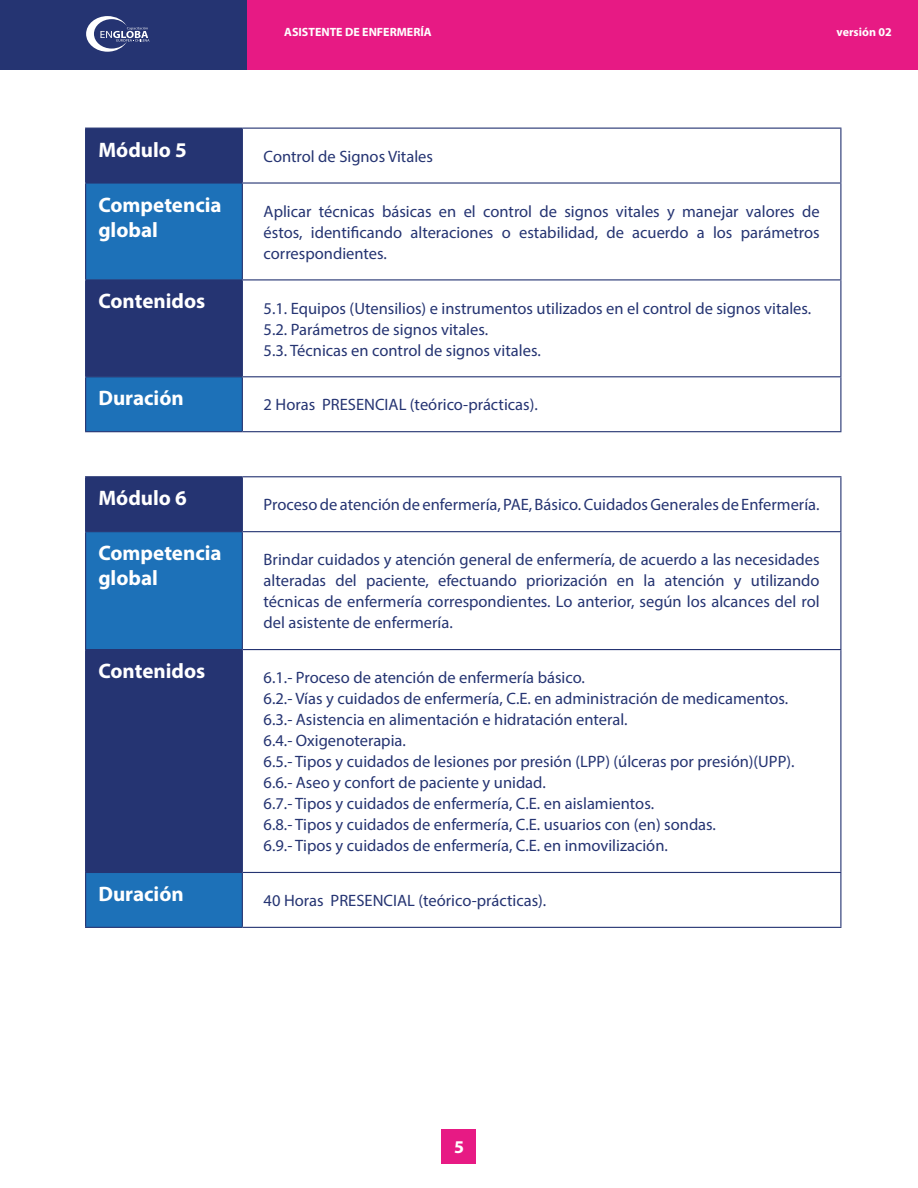
<style>
.page{position:relative;width:918px;height:1188px;background:#fff}
.page>*{position:absolute;margin:0;border:0;box-sizing:border-box;transform-origin:0 0}
.t1{font:700 21px/25.2px "Myriad Pro";color:#fff}
.t2{font:700 18px "Myriad Pro";color:#fff}
.t3{font:16.5px/21px "Myriad Pro";color:#253472;text-align:justify}
.t4{font:700 12px "Myriad Pro";color:#fff}
</style>
<div class="page">
<div style="left:442px;top:1129px;width:34px;height:34px;background:#e71a84"></div>
<div style="left:0;top:0;width:918px;height:70px;background:#e71a84"></div>
<div style="left:0;top:0;width:247px;height:70px;background:#253472"></div>
<svg style="left:86px;top:16px;width:63px;height:36px"></svg>
<svg style="left:86px;top:129px;width:156px;height:302px;background:#215294"></svg>
<hr style="left:85px;top:128px;width:157px;height:1px;background:#253472">
<hr style="left:85px;top:129px;width:1px;height:53px;background:#253472">
<hr style="left:242px;top:128px;width:599px;height:1px;background:#253472">
<hr style="left:242px;top:129px;width:1px;height:53px;background:#253472">
<hr style="left:840px;top:129px;width:1px;height:53px;background:#253472">
<hr style="left:85px;top:182px;width:157px;height:2px;background:#253472">
<hr style="left:85px;top:184px;width:1px;height:95px;background:#253472">
<hr style="left:242px;top:182px;width:599px;height:2px;background:#253472">
<hr style="left:242px;top:184px;width:1px;height:95px;background:#253472">
<hr style="left:840px;top:184px;width:1px;height:95px;background:#253472">
<hr style="left:85px;top:279px;width:157px;height:1px;background:#253472">
<hr style="left:85px;top:280px;width:1px;height:96px;background:#253472">
<hr style="left:242px;top:279px;width:599px;height:1px;background:#253472">
<hr style="left:242px;top:280px;width:1px;height:96px;background:#253472">
<hr style="left:840px;top:280px;width:1px;height:96px;background:#253472">
<hr style="left:85px;top:376px;width:157px;height:1px;background:#253472">
<hr style="left:85px;top:377px;width:1px;height:54px;background:#253472">
<hr style="left:242px;top:376px;width:599px;height:1px;background:#253472">
<hr style="left:242px;top:377px;width:1px;height:54px;background:#253472">
<hr style="left:840px;top:377px;width:1px;height:54px;background:#253472">
<hr style="left:85px;top:431px;width:157px;height:1px;background:#253472">
<hr style="left:242px;top:431px;width:599px;height:1px;background:#253472">
<div style="left:86px;top:477px;width:156px;height:54px;background:#253472"></div>
<svg style="left:86px;top:532px;width:156px;height:395px;background:#214e90"></svg>
<hr style="left:85px;top:476px;width:157px;height:1px;background:#253472">
<hr style="left:85px;top:477px;width:1px;height:54px;background:#253472">
<hr style="left:242px;top:476px;width:599px;height:1px;background:#253472">
<hr style="left:242px;top:477px;width:1px;height:54px;background:#253472">
<hr style="left:840px;top:477px;width:1px;height:54px;background:#253472">
<hr style="left:85px;top:531px;width:157px;height:1px;background:#253472">
<hr style="left:85px;top:532px;width:1px;height:117px;background:#253472">
<hr style="left:242px;top:531px;width:599px;height:1px;background:#253472">
<hr style="left:242px;top:532px;width:1px;height:117px;background:#253472">
<hr style="left:840px;top:532px;width:1px;height:117px;background:#253472">
<hr style="left:85px;top:649px;width:157px;height:1px;background:#253472">
<hr style="left:85px;top:650px;width:1px;height:222px;background:#253472">
<hr style="left:242px;top:649px;width:599px;height:1px;background:#253472">
<hr style="left:242px;top:650px;width:1px;height:222px;background:#253472">
<hr style="left:840px;top:650px;width:1px;height:222px;background:#253472">
<hr style="left:85px;top:872px;width:157px;height:1px;background:#253472">
<hr style="left:85px;top:873px;width:1px;height:54px;background:#253472">
<hr style="left:242px;top:872px;width:599px;height:1px;background:#253472">
<hr style="left:242px;top:873px;width:1px;height:54px;background:#253472">
<hr style="left:840px;top:873px;width:1px;height:54px;background:#253472">
<hr style="left:85px;top:927px;width:157px;height:1px;background:#253472">
<hr style="left:242px;top:927px;width:599px;height:1px;background:#253472">
<p class="t1" style="left:98px;top:136px;width:90px">Módulo 5</p>
<p class="t4" style="left:284px;top:24px;width:149px">ASISTENTE DE ENFERMERÍA</p>
<p class="t4" style="left:837px;top:24px;width:57px">versión 02</p>
<p class="t3" style="left:264px;top:145px;width:171px">Control de Signos Vitales</p>
<p class="t1" style="left:98px;top:191px;width:125px">Competencia global</p>
<p class="t3" style="left:264px;top:200px;width:558px">Aplicar técnicas básicas en el control de signos vitales y manejar valores de éstos, identificando alteraciones o estabilidad, de acuerdo a los parámetros correspondientes.</p>
<p class="t1" style="left:98px;top:288px;width:108px">Contenidos</p>
<p class="t3" style="left:264px;top:297px;width:549px;text-align:left">5.1. Equipos (Utensilios) e instrumentos utilizados en el control de signos vitales.<br>5.2. Parámetros de signos vitales.<br>5.3. Técnicas en control de signos vitales.</p>
<p class="t1" style="left:98px;top:385px;width:87px">Duración</p>
<p class="t3" style="left:264px;top:394px;width:276px">2 Horas PRESENCIAL (teórico-prácticas).</p>
<p class="t1" style="left:98px;top:485px;width:90px">Módulo 6</p>
<p class="t3" style="left:264px;top:494px;width:558px">Proceso de atención de enfermería, PAE, Básico. Cuidados Generales de Enfermería.</p>
<p class="t1" style="left:98px;top:540px;width:125px">Competencia global</p>
<p class="t3" style="left:264px;top:549px;width:558px">Brindar cuidados y atención general de enfermería, de acuerdo a las necesidades alteradas del paciente, efectuando priorización en la atención y utilizando técnicas de enfermería correspondientes. Lo anterior, según los alcances del rol del asistente de enfermería.</p>
<p class="t1" style="left:98px;top:658px;width:108px">Contenidos</p>
<p class="t3" style="left:264px;top:667px;width:533px;text-align:left">6.1.‐ Proceso de atención de enfermería básico.<br>6.2.‐ Vías y cuidados de enfermería, C.E. en administración de medicamentos.<br>6.3.‐ Asistencia en alimentación e hidratación enteral.<br>6.4.‐ Oxigenoterapia.<br>6.5.‐ Tipos y cuidados de lesiones por presión (LPP) (úlceras por presión)(UPP).<br>6.6.- Aseo y confort de paciente y unidad.<br>6.7.- Tipos y cuidados de enfermería, C.E. en aislamientos.<br>6.8.- Tipos y cuidados de enfermería, C.E. usuarios con (en) sondas.<br>6.9.- Tipos y cuidados de enfermería, C.E. en inmovilización.</p>
<p class="t1" style="left:98px;top:881px;width:87px">Duración</p>
<p class="t3" style="left:264px;top:890px;width:284px">40 Horas PRESENCIAL (teórico-prácticas).</p>
<p class="t2" style="left:454px;top:1135px;width:11px">5</p>
</div>
